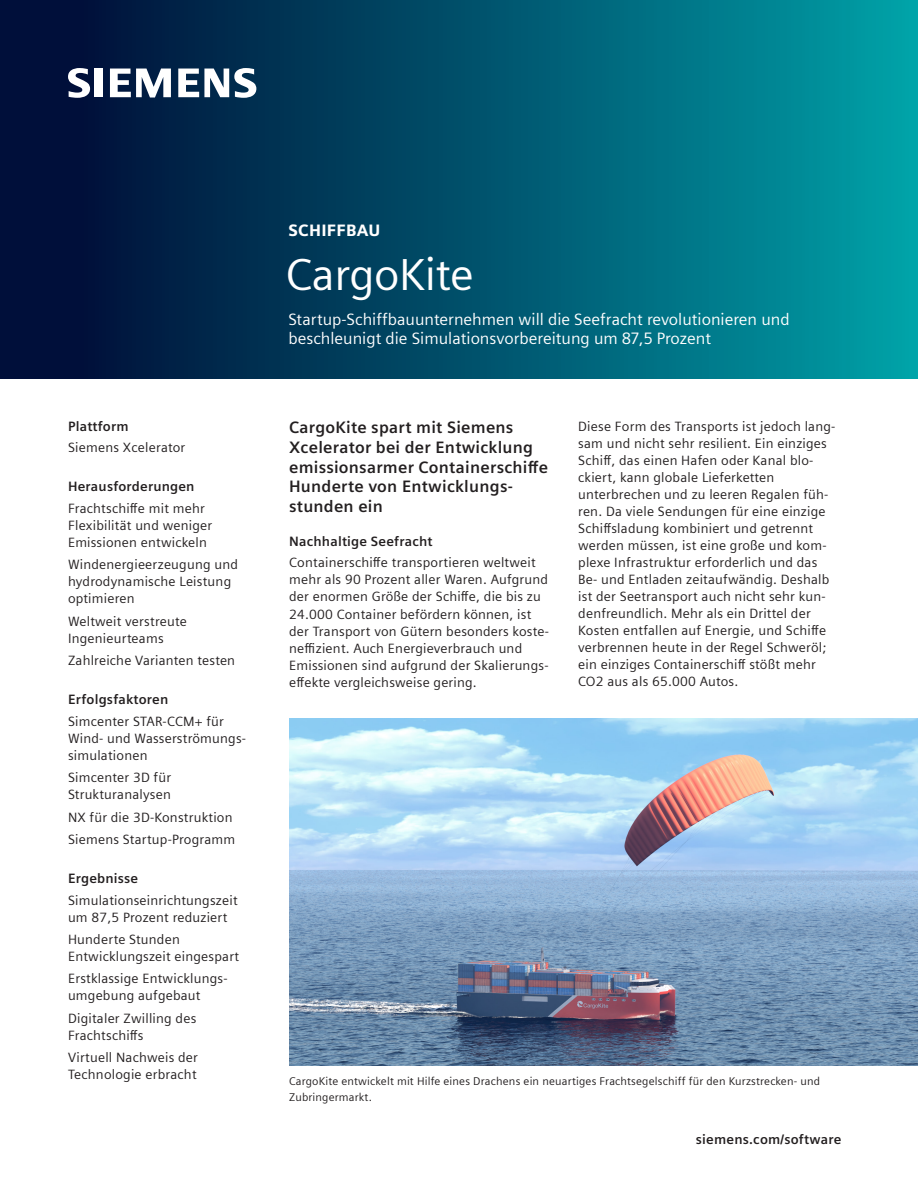
<style>
.page{position:relative;width:918px;height:1188px;background:#fff}
.page>*{position:absolute;margin:0;border:0;box-sizing:border-box;transform-origin:0 0}
.Cover_Headline_-_Bus{font:45px "Siemens Sans";letter-spacing:-.01em;color:#fff}
.Body_lead-in_text{font:700 16.5px/19.8px "Siemens Sans";letter-spacing:.015em;color:#231f20}
.Cover_Subhead{font:16.5px/19.8px "Siemens Sans";color:#fff}
.Industry_top_line{font:900 16.5px "Siemens Sans";letter-spacing:.015em;color:#fff}
.Body_Text{font:13.5px/17px "Siemens Sans";letter-spacing:.015em;color:#231f20}
.Side_bar_text{font:13.5px/17px "Siemens Sans";letter-spacing:.015em;color:#231f20}
.Side_bar_head{font:700 13.5px "Siemens Sans";letter-spacing:.015em;color:#231f20}
.Body_Subhead{font:700 13.5px "Siemens Sans";letter-spacing:.015em;color:#231f20}
.URL_on_cover{font:700 13.5px "Siemens Sans";letter-spacing:.015em;color:#231f20}
.Caption_7_5pt_3_75mm{font:11.25px/15.9px "Siemens Sans";letter-spacing:.015em;color:#231f20}
</style>
<div class="page">
<div style="left:0;top:0;width:918px;height:378px;background:linear-gradient(to right,#000430,#009fa6)"></div>
<img style="left:289px;top:719px;width:629px;height:347px">
<svg style="left:68px;top:68px;width:35px;height:30px"></svg>
<svg style="left:110px;top:69px;width:61px;height:29px"></svg>
<svg style="left:178px;top:68px;width:78px;height:30px"></svg>
<p class="Side_bar_head" style="left:68px;top:416px;width:62px">Plattform</p>
<p class="Side_bar_text" style="left:68px;top:438px;width:119px">Siemens Xcelerator</p>
<p class="Side_bar_head" style="left:68px;top:476px;width:128px">Herausforderungen</p>
<p class="Side_bar_text" style="left:68px;top:499px;width:146px">Frachtschiffe mit mehr<br>Flexibilität und weniger<br>Emissionen entwickeln</p>
<p class="Side_bar_text" style="left:68px;top:555px;width:172px">Windenergieerzeugung und hydrodynamische Leistung optimieren</p>
<p class="Side_bar_text" style="left:68px;top:612px;width:120px">Weltweit verstreute<br>Ingenieurteams</p>
<p class="Side_bar_text" style="left:68px;top:651px;width:169px">Zahlreiche Varianten testen</p>
<p class="Side_bar_head" style="left:68px;top:689px;width:102px">Erfolgsfaktoren</p>
<p class="Side_bar_text" style="left:68px;top:712px;width:180px">Simcenter STAR-CCM+ für<br>Wind- und Wasserströmungs&shy;simulationen</p>
<p class="Side_bar_text" style="left:68px;top:768px;width:105px">Simcenter 3D für<br>Strukturanalysen</p>
<p class="Side_bar_text" style="left:68px;top:807px;width:166px">NX für die 3D-Konstruktion</p>
<p class="Side_bar_text" style="left:68px;top:830px;width:169px">Siemens Startup-Programm</p>
<p class="Side_bar_head" style="left:68px;top:868px;width:72px">Ergebnisse</p>
<p class="Side_bar_text" style="left:68px;top:891px;width:171px">Simulationseinrichtungszeit um 87,5 Prozent reduziert</p>
<p class="Side_bar_text" style="left:68px;top:930px;width:173px">Hunderte Stunden<br>Entwicklungszeit eingespart</p>
<p class="Side_bar_text" style="left:68px;top:969px;width:161px">Erstklassige Entwicklungs&shy;umgebung aufgebaut</p>
<p class="Side_bar_text" style="left:68px;top:1009px;width:130px">Digitaler Zwilling des<br>Frachtschiffs</p>
<p class="Side_bar_text" style="left:68px;top:1048px;width:131px">Virtuell Nachweis der<br>Technologie erbracht</p>
<p class="Industry_top_line" style="left:288px;top:217px;width:93px">SCHIFFBAU</p>
<p class="Cover_Headline_-_Bus" style="left:286px;top:240px;width:189px">CargoKite</p>
<p class="Cover_Subhead" style="left:288px;top:308px;width:503px">Startup-Schiffbauunternehmen will die Seefracht revolutionieren und beschleunigt die Simulationsvorbereitung um 87,5 Prozent</p>
<p class="Body_lead-in_text" style="left:289px;top:416px;width:261px">CargoKite spart mit Siemens<br>Xcelerator bei der Entwicklung emissionsarmer Containerschiffe<br>Hunderte von Entwicklungs&shy;stunden ein</p>
<p class="Body_Subhead" style="left:289px;top:531px;width:145px">Nachhaltige Seefracht</p>
<p class="Body_Text" style="left:289px;top:553px;width:261px">Containerschiffe transportieren weltweit mehr als 90 Prozent aller Waren. Aufgrund der enormen Größe der Schiffe, die bis zu 24.000 Container befördern können, ist der Transport von Gütern besonders koste&shy;neffizient. Auch Energieverbrauch und Emissionen sind aufgrund der Skalierungs&shy;effekte vergleichsweise gering.</p>
<p class="Body_Text" style="left:578px;top:417px;width:259px">Diese Form des Transports ist jedoch lang&shy;sam und nicht sehr resilient. Ein einziges Schiff, das einen Hafen oder Kanal blo&shy;ckiert, kann globale Lieferketten unterbrechen und zu leeren Regalen füh&shy;ren. Da viele Sendungen für eine einzige Schiffsladung kombiniert und getrennt werden müssen, ist eine große und kom&shy;plexe Infrastruktur erforderlich und das Be- und Entladen zeitaufwändig. Deshalb ist der Seetransport auch nicht sehr kun&shy;denfreundlich. Mehr als ein Drittel der Kosten entfallen auf Energie, und Schiffe verbrennen heute in der Regel Schweröl; ein einziges Containerschiff stößt mehr CO2 aus als 65.000 Autos.</p>
<p class="Caption_7_5pt_3_75mm" style="left:289px;top:1073px;width:532px">CargoKite entwickelt mit Hilfe eines Drachens ein neuartiges Frachtsegelschiff für den Kurzstrecken- und<br>Zubringermarkt.</p>
<p class="URL_on_cover" style="left:696px;top:1129px;width:147px">siemens.com/software</p>
</div>
